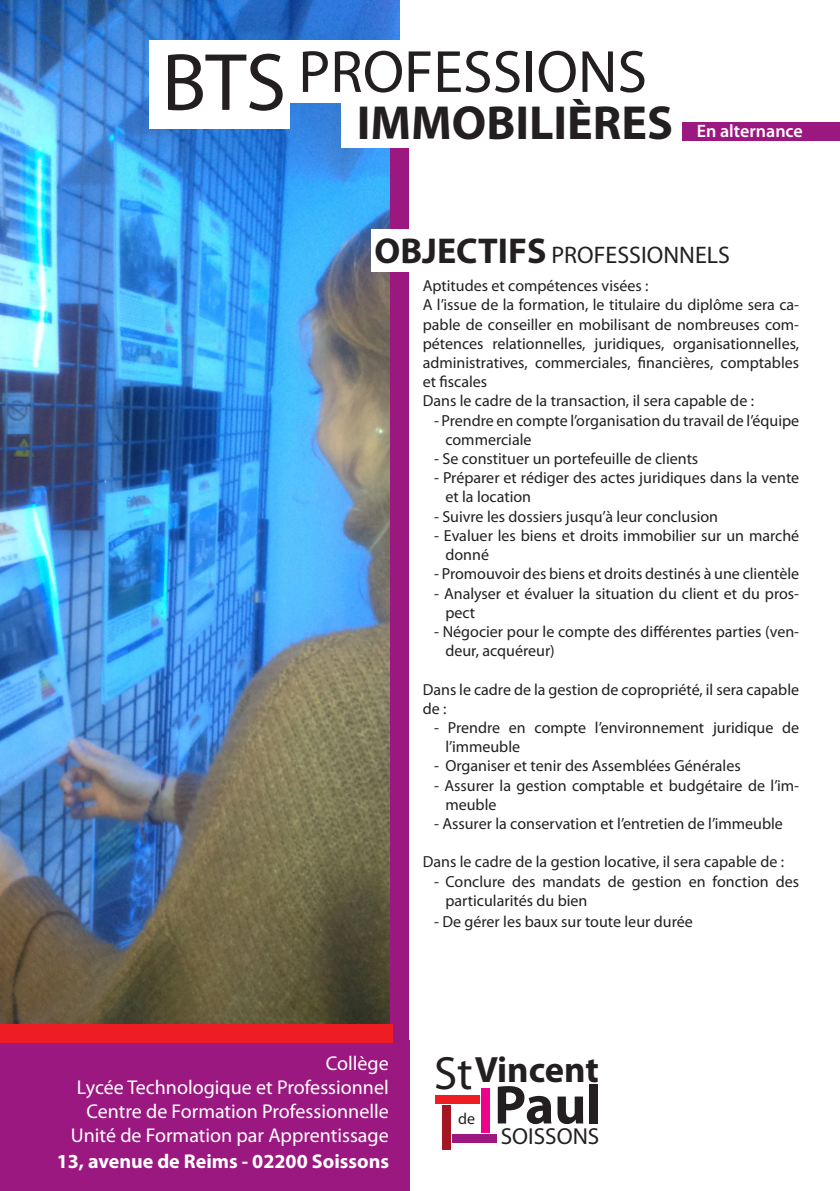
<style>
.page{position:relative;width:840px;height:1191px;background:#fff}
.page>*{position:absolute;margin:0;border:0;box-sizing:border-box;transform-origin:0 0}
.t1{font:82px "Myriad Pro";color:#231f20}
.t2{font:60px "Myriad Pro";color:#231f20}
.t3{font:700 55px "Myriad Pro";color:#231f20}
.t4{font:700 48px "Myriad Pro";color:#231f20}
.t5{font:700 36.6px "Myriad Pro";letter-spacing:-.005em;color:#231f20}
.t6{font:24px "Myriad Pro";color:#231f20}
.t7{font:23.2px "Myriad Pro";color:#231f20}
.t8{font:20px "Myriad Pro";color:#fff}
.t9{font:700 20px "Myriad Pro";color:#fff}
.t10{font:600 18px "Myriad Pro";color:#fff}
.t11{font:16px/19.2px "Myriad Pro";color:#231f20}
.s1{font-weight:700;font-size:36px}
.s2{font-weight:400;font-size:46.8px}
</style>
<div class="page">
<img style="left:0;top:0;width:399px;height:1024px">
<div style="left:390px;top:94px;width:19px;height:961px;background:#9c1881"></div>
<div style="left:0;top:1040px;width:409px;height:151px;background:#9c1881"></div>
<div style="left:0;top:1024px;width:392px;height:18px;background:#ee1d23"></div>
<div style="left:149px;top:40px;width:140px;height:88px;background:#fff"></div>
<div style="left:288px;top:40px;width:418px;height:63px;background:#fff"></div>
<div style="left:682px;top:122px;width:157px;height:18px;background:#9c1881"></div>
<div style="left:341px;top:101px;width:153px;height:47px;background:#fff"></div>
<div style="left:371px;top:229px;width:153px;height:43px;background:#fff"></div>
<div style="left:435px;top:1095px;width:45px;height:8px;background:#ee1d23"></div>
<div style="left:442px;top:1104px;width:8px;height:45px;background:#a51624"></div>
<div style="left:452px;top:1134px;width:44px;height:8px;background:#9c1881"></div>
<div style="left:481px;top:1088px;width:8px;height:45px;background:#ed028c"></div>
<p class="t1" style="left:162px;top:32px;width:126px">BTS</p>
<p class="t2" style="left:298px;top:35px;width:350px">PROFESSIONS</p>
<p class="t4" style="left:356px;top:91px;width:317px">IMMOBILIÈRES</p>
<p class="t10" style="left:696px;top:119px;width:107px">En alternance</p>
<p class="t6" style="left:374px;top:240px;width:357px"><span class="s1">OBJECTIFS</span> PROFESSIONNELS</p>
<p class="t11" style="left:422px;top:276px;width:227px">Aptitudes et compétences visées :</p>
<p class="t11" style="left:422px;top:295px;width:378px;text-align:justify">A l’issue de la formation, le titulaire du diplôme sera ca&shy;pable de conseiller en mobilisant de nombreuses com&shy;pétences relationnelles, juridiques, organisationnelles, administratives, commerciales, financières, comptables et fiscales</p>
<p class="t11" style="left:422px;top:391px;width:332px">Dans le cadre de la transaction, il sera capable de :</p>
<p class="t11" style="left:445px;top:410px;width:355px;text-indent:-11px">- Prendre en compte l’organisation du travail de l’équipe commerciale</p>
<p class="t11" style="left:434px;top:449px;width:265px">- Se constituer un portefeuille de clients</p>
<p class="t11" style="left:445px;top:468px;width:355px;text-indent:-11px">- Préparer et rédiger des actes juridiques dans la vente et la location</p>
<p class="t11" style="left:434px;top:506px;width:285px">- Suivre les dossiers jusqu’à leur conclusion</p>
<p class="t11" style="left:445px;top:525px;width:355px;text-indent:-11px">- Evaluer les biens et droits immobilier sur un marché donné</p>
<p class="t11" style="left:434px;top:564px;width:366px">- Promouvoir des biens et droits destinés à une clientèle</p>
<p class="t11" style="left:445px;top:583px;width:355px;text-indent:-11px">- Analyser et évaluer la situation du client et du pros&shy;pect</p>
<p class="t11" style="left:445px;top:621px;width:355px;text-indent:-11px">- Négocier pour le compte des différentes parties (ven&shy;deur, acquéreur)</p>
<p class="t11" style="left:422px;top:679px;width:378px">Dans le cadre de la gestion de copropriété, il sera capable de :</p>
<p class="t11" style="left:445px;top:717px;width:355px;text-indent:-11px">- Prendre en compte l’environnement juridique de l’immeuble</p>
<p class="t11" style="left:434px;top:756px;width:308px">- Organiser et tenir des Assemblées Générales</p>
<p class="t11" style="left:445px;top:775px;width:355px;text-indent:-11px">- Assurer la gestion comptable et budgétaire de l’im&shy;meuble</p>
<p class="t11" style="left:434px;top:813px;width:350px">- Assurer la conservation et l’entretien de l’immeuble</p>
<p class="t11" style="left:422px;top:852px;width:362px">Dans le cadre de la gestion locative, il sera capable de :</p>
<p class="t11" style="left:445px;top:871px;width:355px;text-indent:-11px">- Conclure des mandats de gestion en fonction des particularités du bien</p>
<p class="t11" style="left:434px;top:912px;width:260px">- De gérer les baux sur toute leur durée</p>
<p class="t8" style="left:325px;top:1051px;width:65px">Collège</p>
<p class="t8" style="left:77px;top:1075px;width:313px">Lycée Technologique et Professionnel</p>
<p class="t8" style="left:86px;top:1099px;width:304px">Centre de Formation Professionnelle</p>
<p class="t8" style="left:71px;top:1123px;width:319px">Unité de Formation par Apprentissage</p>
<p class="t9" style="left:57px;top:1148px;width:334px">13, avenue de Reims - 02200 Soissons</p>
<p class="t5" style="left:434px;top:1045px;width:166px"><span class="s2">St</span>Vincent</p>
<p class="t7" style="left:500px;top:1121px;width:100px">SOISSONS</p>
<p class="t3" style="left:494px;top:1069px;width:109px">Paul</p>
<p class="t11" style="left:458px;top:1108px;width:18px">de</p>
</div>
